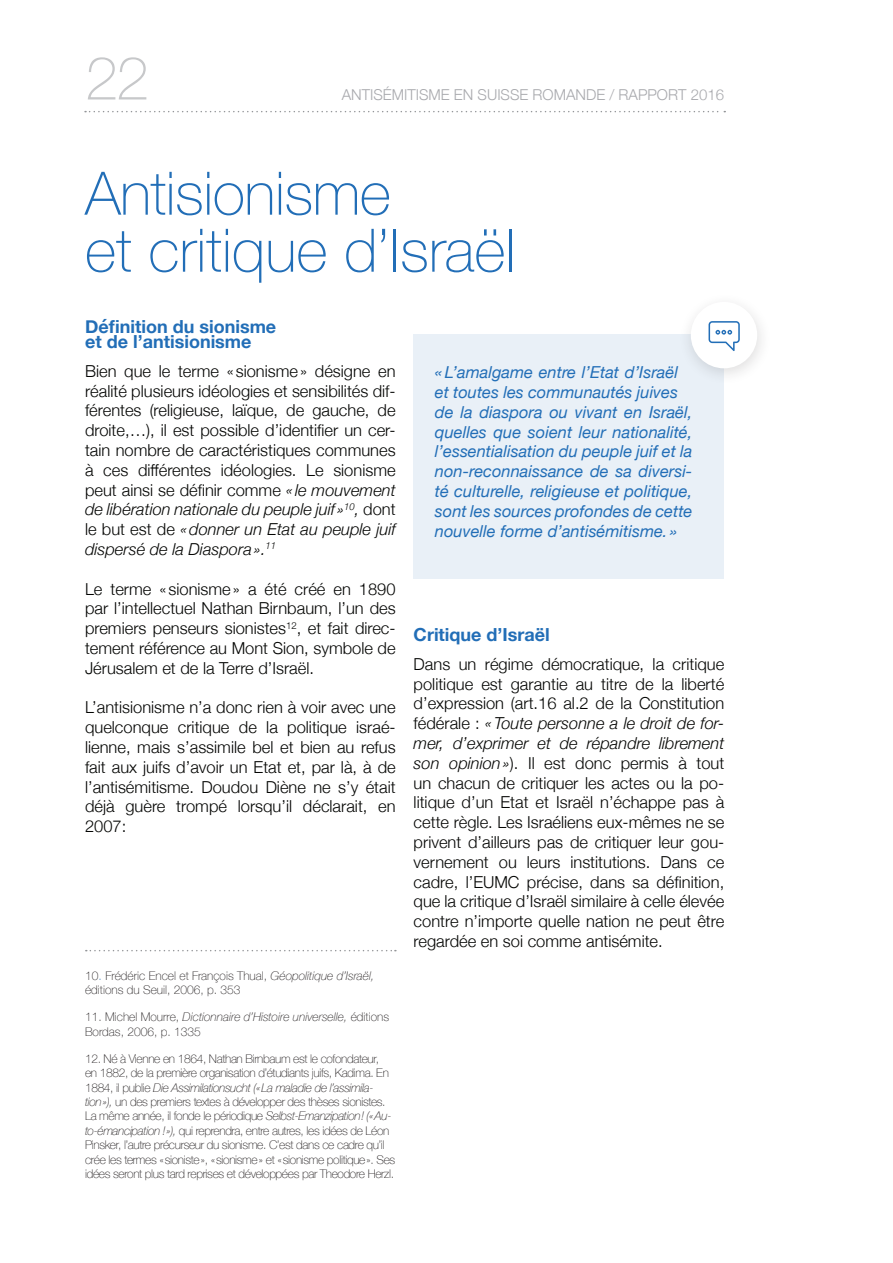
<style>
.page{position:relative;width:893px;height:1263px;background:#fff}
.page>*{position:absolute;margin:0;border:0;box-sizing:border-box;transform-origin:0 0}
.t1{font:100 60px/57px "Helvetica Neue";color:#226eb7}
.t2{font:100 60px "Helvetica Neue";color:#c7c8ca}
.t3{font:700 18px/15px "Helvetica Neue";color:#226eb7}
.t4{font:300 16.5px/19.8px "Helvetica Neue";color:#040503;text-align:justify}
.t5{font:italic 16.5px/19.8px "Helvetica Neue";color:#226eb7}
.t6{font:300 15px "Helvetica Neue";color:#a8a9ad}
.t7{font:100 12px/14.4px "Helvetica Neue";letter-spacing:-.03em;color:#231f20}
.t8{font:100 12px/14.4px "Helvetica Neue";color:#231f20}
.s1{font-style:italic}
.s2{color:#226eb7}
</style>
<div class="page">
<svg style="left:85px;top:111px;width:640px;height:1px"></svg>
<div style="left:413px;top:334px;width:311px;height:244px;background:#e9f0f7"></div>
<svg style="left:86px;top:950px;width:310px;height:1px"></svg>
<div style="left:678px;top:292px;width:94px;height:94px;background:#231f20;opacity:.15"></div>
<div style="left:691px;top:302px;width:66px;height:66px;background:#fff;border-radius:50%"></div>
<svg style="left:709px;top:321px;width:31px;height:30px"></svg>
<h1 class="t2" style="left:85px;top:33px;width:66px">22</h1>
<p class="t6" style="left:342px;top:82px;width:326px">antisémitisme en Suisse romande / RAPPORT</p>
<p class="t6" style="left:691px;top:82px;width:35px">2016</p>
<h1 class="t1" style="left:85px;top:162px;width:432px">Antisionisme<br>et critique d’Israël</h1>
<p class="t3" style="left:85px;top:319px;width:193px">Définition du sionisme et de l’antisionisme</p>
<p class="t4" style="left:85px;top:360px;width:312px">Bien que le terme « sionisme» désigne en réalité plusieurs idéologies et sensibilités dif&shy;férentes (religieuse, laïque, de gauche, de droite,…), il est possible d’identifier un cer&shy;tain nombre de caractéristiques communes à ces différentes idéologies. Le sionisme peut ainsi se définir comme <span class="s1">« le mouvement de libération nationale du peuple juif »</span><sup>10</sup><span class="s1">,</span> dont le but est de <span class="s1">«donner un Etat au peuple juif dispersé de la Diaspora».</span><sup>11</sup></p>
<p class="t4" style="left:85px;top:577px;width:312px">Le terme « sionisme» a été créé en 1890 par l’intellectuel Nathan Birnbaum, l’un des premiers penseurs sionistes<sup>12</sup>, et fait direc&shy;tement référence au Mont Sion, symbole de Jérusalem et de la Terre d’Israël.</p>
<p class="t4" style="left:85px;top:696px;width:312px">L’antisionisme n’a donc rien à voir avec une quelconque critique de la politique israé&shy;lienne, mais s’assimile bel et bien au refus fait aux juifs d’avoir un Etat et, par là, à de l’antisémitisme. Doudou Diène ne s’y était déjà guère trompé lorsqu’il déclarait, en 2007:</p>
<p class="t5" style="left:435px;top:363px;width:259px">«L’amalgame entre l’Etat d’Israël et toutes les communautés juives de la diaspora ou vivant en Israël, quelles que soient leur nationalité, l’essentialisation du peuple juif et la non-reconnaissance de sa diversi&shy;té culturelle, religieuse et politique, sont les sources profondes de cette nouvelle forme d’antisémitisme. »</p>
<p class="t3" style="left:414px;top:628px;width:138px">Critique d’Israël</p>
<p class="t4" style="left:414px;top:653px;width:312px">Dans un régime démocratique, la critique politique est garantie au titre de la liberté d’expression (art.16 al.2 de la Constitution fédérale : <span class="s1">«Toute personne a le droit de for&shy;mer, d’exprimer et de répandre librement son opinion»</span>). Il est donc permis à tout un chacun de critiquer les actes ou la po&shy;litique d’un Etat et Israël n’échappe pas à cette règle. Les Israéliens eux-mêmes ne se privent d’ailleurs pas de critiquer leur gou&shy;vernement ou leurs institutions. Dans ce cadre, l’EUMC précise, dans sa définition, que la critique d’Israël similaire à celle élevée contre n’importe quelle nation ne peut être regardée en soi comme antisémite.</p>
<p class="t8" style="left:85px;top:967px;width:291px">10<span class="s2">.</span> Frédéric Encel et François Thual, <span class="s1">Géopolitique d’Israël, </span>éditions du Seuil, 2006, p. 353</p>
<p class="t8" style="left:85px;top:1009px;width:306px">11. Michel Mourre, <span class="s1">Dictionnaire d’Histoire universelle,</span> éditions<br>Bordas, 2006, p. 1335</p>
<p class="t7" style="left:85px;top:1051px;width:312px">12. Né à Vienne en 1864, Nathan Birnbaum est le cofondateur,<br>en 1882, de la première organisation d’étudiants juifs, Kadima. En 1884, il publie <span class="s1">Die Assimilationsucht («La maladie de l’assimila&shy;tion»),</span> un des premiers textes à développer des thèses sionistes.<br>La même année, il fonde le périodique <span class="s1">Selbst-Emanzipation! («Au&shy;to-émancipation !»),</span> qui reprendra, entre autres, les idées de Léon Pinsker, l’autre précurseur du sionisme. C’est dans ce cadre qu’il crée les termes «sioniste», «sionisme» et «sionisme politique». Ses idées seront plus tard reprises et développées par Theodore Herzl.</p>
</div>
